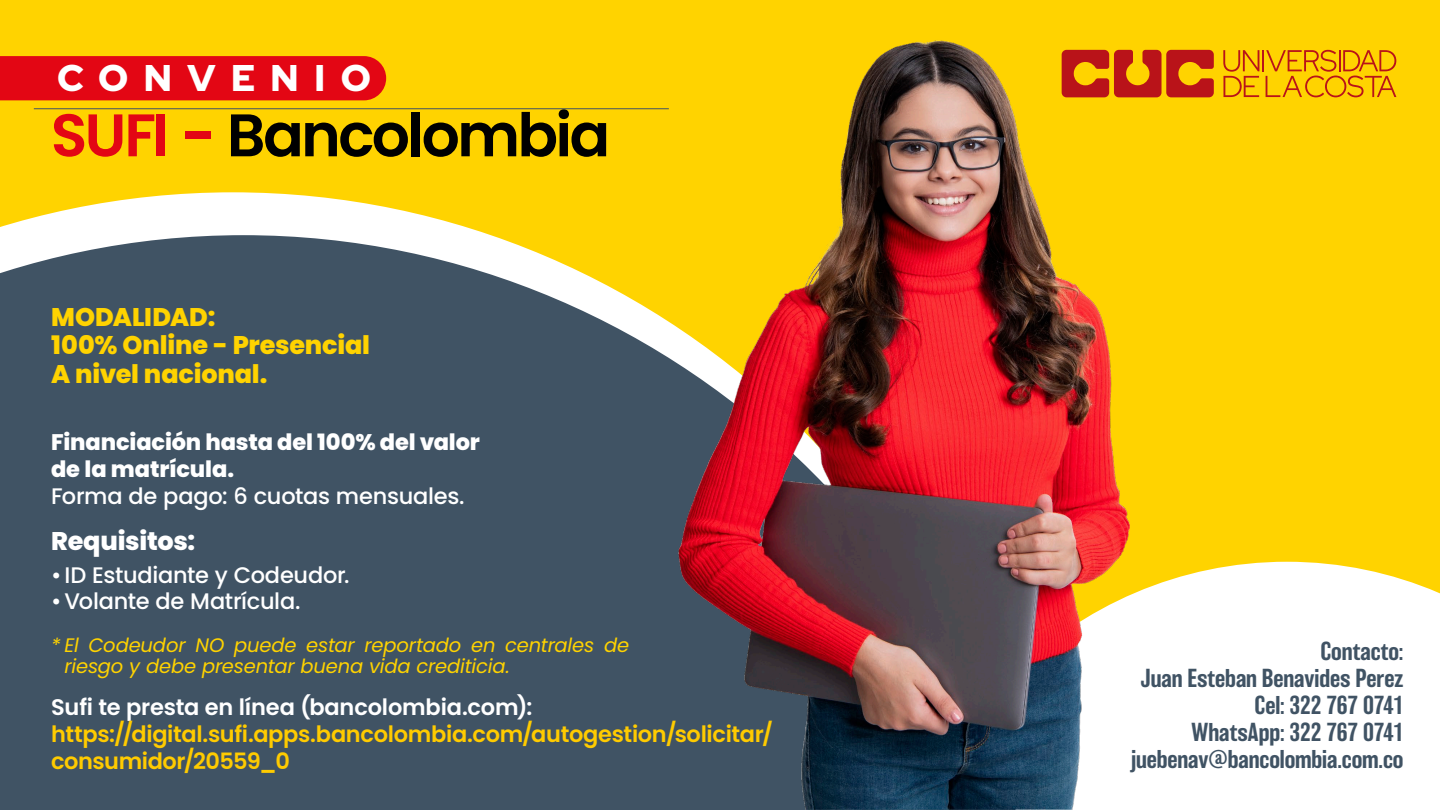
<style>
.page{position:relative;width:1440px;height:810px;background:#ffd300}
.page>*{position:absolute;margin:0;border:0;box-sizing:border-box;transform-origin:0 0}
.t1{font:600 60px "Poppins";letter-spacing:-.045em;color:#000}
.t2{font:300 37.12px "Red Hat Display";letter-spacing:.42em;color:#fff}
.t3{font:800 25.5px/28.5px "Poppins";letter-spacing:-.005em;color:#ffd300}
.t4{font:800 25.5px "Poppins";letter-spacing:-.01em;color:#fff}
.t5{font:500 24px/27px "Balboa";letter-spacing:-.005em;color:#405364;text-align:right}
.t6{font:600 22.5px/27px "Poppins";letter-spacing:-.015em;color:#ffcb00}
.t7{font:500 22.5px "Poppins";letter-spacing:-.015em;color:#fff}
.t8{font:800 22.5px/27px "Poppins";letter-spacing:-.005em;color:#fff}
.t9{font:600 22.5px "Poppins";letter-spacing:-.01em;color:#fff}
.t10{font:italic 19.5px/20.2px "Poppins";letter-spacing:-.01em;color:#ffd300}
.s1{color:#e30614}
</style>
<div class="page">
<div style="left:0;top:56px;width:386px;height:44px;background:#e30614"></div>
<hr style="left:34px;top:108px;width:635px;height:1px;background:#405364">
<div style="left:1130px;top:562px;width:310px;height:248px;background:#fff"></div>
<svg style="left:0;top:192px;width:490px;height:43px;fill:#fff"></svg>
<div style="left:0;top:235px;width:679px;height:575px;background:#405364"></div>
<img style="left:679px;top:40px;width:451px;height:770px">
<svg style="left:1062px;top:50px;width:152px;height:47px"></svg>
<hr style="left:1262px;top:50px;width:2px;height:21px;background:#b91319">
<svg style="left:1223px;top:50px;width:36px;height:47px"></svg>
<svg style="left:1266px;top:50px;width:130px;height:47px"></svg>
<h2 class="t2" style="left:57px;top:54px;width:315px">CONVENIO</h2>
<h1 class="t1" style="left:51px;top:100px;width:561px"><span class="s1">SUFI -</span> Bancolombia</h1>
<p class="t3" style="left:51px;top:303px;width:321px">MODALIDAD:<br>100% Online - Presencial<br>A nivel nacional.</p>
<p class="t8" style="left:51px;top:429px;width:430px">Financiación hasta del 100% del valor de la matrícula.</p>
<p class="t7" style="left:51px;top:483px;width:415px">Forma de pago: 6 cuotas mensuales.</p>
<p class="t4" style="left:51px;top:527px;width:146px">Requisitos:</p>
<p class="t7" style="left:51px;top:562px;width:300px">• ID Estudiante y Codeudor.</p>
<p class="t7" style="left:51px;top:588px;width:251px">•Volante de Matrícula.</p>
<p class="t10" style="left:65px;top:636px;width:566px;text-indent:-13px">* El Codeudor NO puede estar reportado en centrales de riesgo y debe presentar buena vida crediticia.</p>
<p class="t9" style="left:51px;top:694px;width:483px">Sufi te presta en línea (bancolombia.com):</p>
<p class="t6" style="left:51px;top:721px;width:723px">https://digital.sufi.apps.bancolombia.com/autogestion/solicitar/ consumidor/20559_0</p>
<p class="t5" style="left:1131px;top:638px;width:274px">Contacto:<br>Juan Esteban Benavides Perez<br>Cel: 322 767 0741<br>WhatsApp: 322 767 0741 juebenav@bancolombia.com.co</p>
</div>
